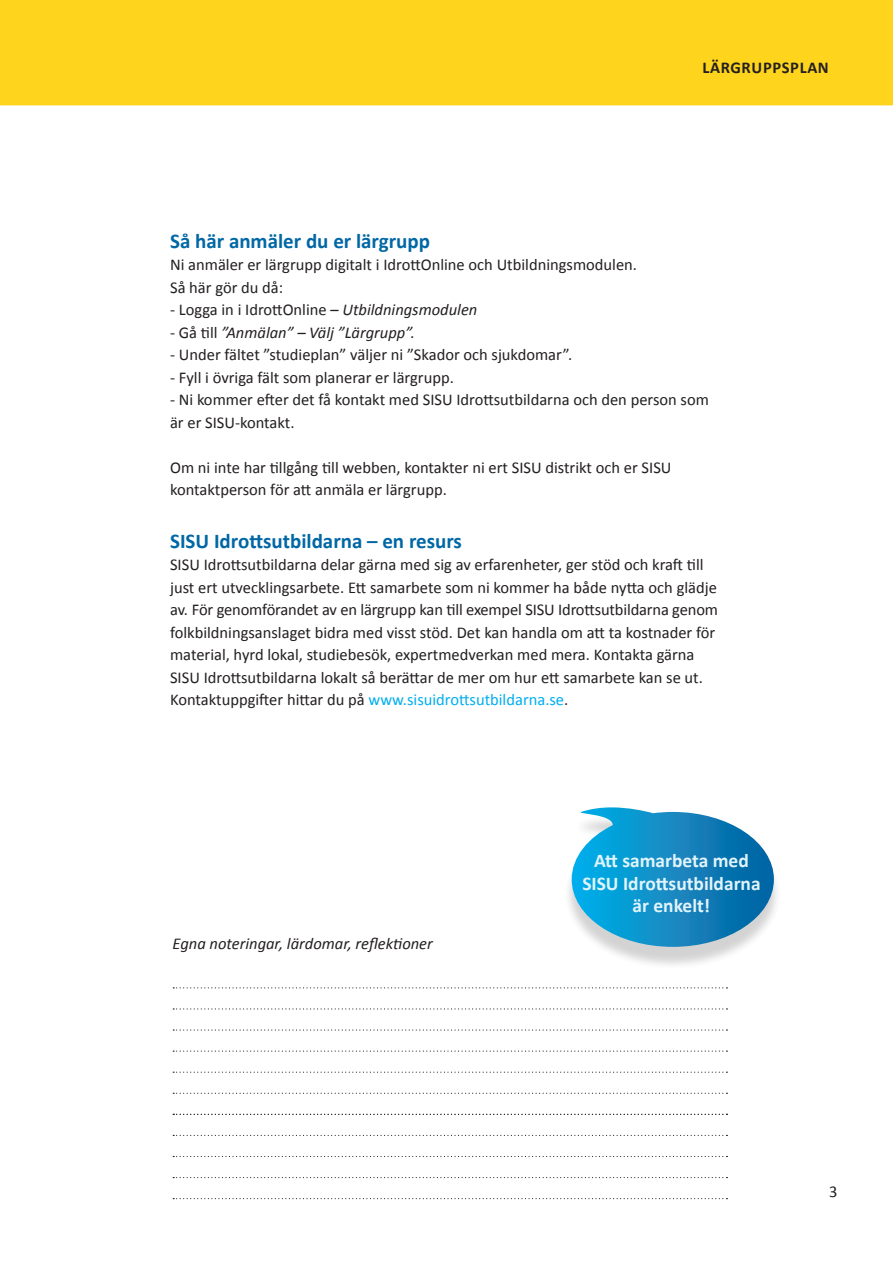
<style>
.page{position:relative;width:893px;height:1263px;background:#fff}
.page>*{position:absolute;margin:0;border:0;box-sizing:border-box;transform-origin:0 0}
.t1{font:700 21px "Calibri";color:#0067a5}
.t2{font:700 19.5px/22.5px "Calibri";color:#e1f4fc;text-align:center}
.t3{font:16.5px/22.5px "Calibri";color:#231f20}
.t4{font:italic 16.5px "Calibri";color:#231f20}
.t5{font:700 16.5px "Calibri";letter-spacing:.04em;color:#231f20}
.s1{font-style:italic}
.s2{font-style:normal}
.s3{color:#00aeef}
</style>
<div class="page">
<div style="left:0;top:0;width:893px;height:106px;background:#fed41d"></div>
<div style="left:563px;top:814px;width:219px;height:156px;background:#231f20;opacity:.2"></div>
<svg style="left:572px;top:807px;width:202px;height:140px;background:#3ea0cd"></svg>
<svg style="left:173px;top:1050px;width:554px;height:2px"></svg>
<svg style="left:173px;top:1177px;width:554px;height:1px"></svg>
<svg style="left:173px;top:1008px;width:554px;height:1px"></svg>
<svg style="left:173px;top:1135px;width:554px;height:1px"></svg>
<svg style="left:173px;top:1093px;width:554px;height:1px"></svg>
<svg style="left:173px;top:987px;width:554px;height:1px"></svg>
<svg style="left:173px;top:1071px;width:554px;height:2px"></svg>
<svg style="left:173px;top:1198px;width:554px;height:1px"></svg>
<svg style="left:173px;top:1029px;width:554px;height:1px"></svg>
<svg style="left:173px;top:1156px;width:554px;height:1px"></svg>
<svg style="left:173px;top:1114px;width:554px;height:1px"></svg>
<p class="t5" style="left:702px;top:57px;width:128px">LÄRGRUPPSPLAN</p>
<p class="t1" style="left:170px;top:227px;width:261px">Så här anmäler du er lärgrupp</p>
<p class="t3" style="left:170px;top:253px;width:468px">Ni anmäler er lärgrupp digitalt i IdrottOnline och Utbildningsmodulen.<br>Så här gör du då:</p>
<p class="t3" style="left:170px;top:298px;width:309px">- Logga in i IdrottOnline – <span class="s1">Utbildningsmodulen</span></p>
<p class="t4" style="left:170px;top:321px;width:246px"><span class="s2">- Gå till</span> ”Anmälan” – Välj ”Lärgrupp”.</p>
<p class="t3" style="left:170px;top:343px;width:404px">- Under fältet ”studieplan” väljer ni ”Skador och sjukdomar”.</p>
<p class="t3" style="left:170px;top:366px;width:285px">- Fyll i övriga fält som planerar er lärgrupp.</p>
<p class="t3" style="left:170px;top:388px;width:540px">- Ni kommer efter det få kontakt med SISU Idrottsutbildarna och den person som är er SISU-kontakt.</p>
<p class="t3" style="left:170px;top:456px;width:503px">Om ni inte har tillgång till webben, kontakter ni ert SISU distrikt och er SISU kontaktperson för att anmäla er lärgrupp.</p>
<p class="t1" style="left:170px;top:527px;width:293px">SISU Idrottsutbildarna – en resurs</p>
<p class="t3" style="left:170px;top:553px;width:549px">SISU Idrottsutbildarna delar gärna med sig av erfarenheter, ger stöd och kraft till just ert utvecklingsarbete. Ett samarbete som ni kommer ha både nytta och glädje av. För genomförandet av en lärgrupp kan till exempel SISU Idrottsutbildarna genom folkbildningsanslaget bidra med visst stöd. Det kan handla om att ta kostnader för material, hyrd lokal, studiebesök, expertmedverkan med mera. Kontakta gärna SISU Idrottsutbildarna lokalt så berättar de mer om hur ett samarbete kan se ut.<br>Kontaktuppgifter hittar du på <span class="s3">www.sisuidrottsutbildarna.se</span>.</p>
<p class="t4" style="left:173px;top:932px;width:262px">Egna noteringar, lärdomar, reflektioner</p>
<p class="t2" style="left:582px;top:849px;width:180px">Att samarbeta med<br>SISU Idrottsutbildarna är enkelt!</p>
<p class="t3" style="left:829px;top:1180px;width:10px">3</p>
</div>
